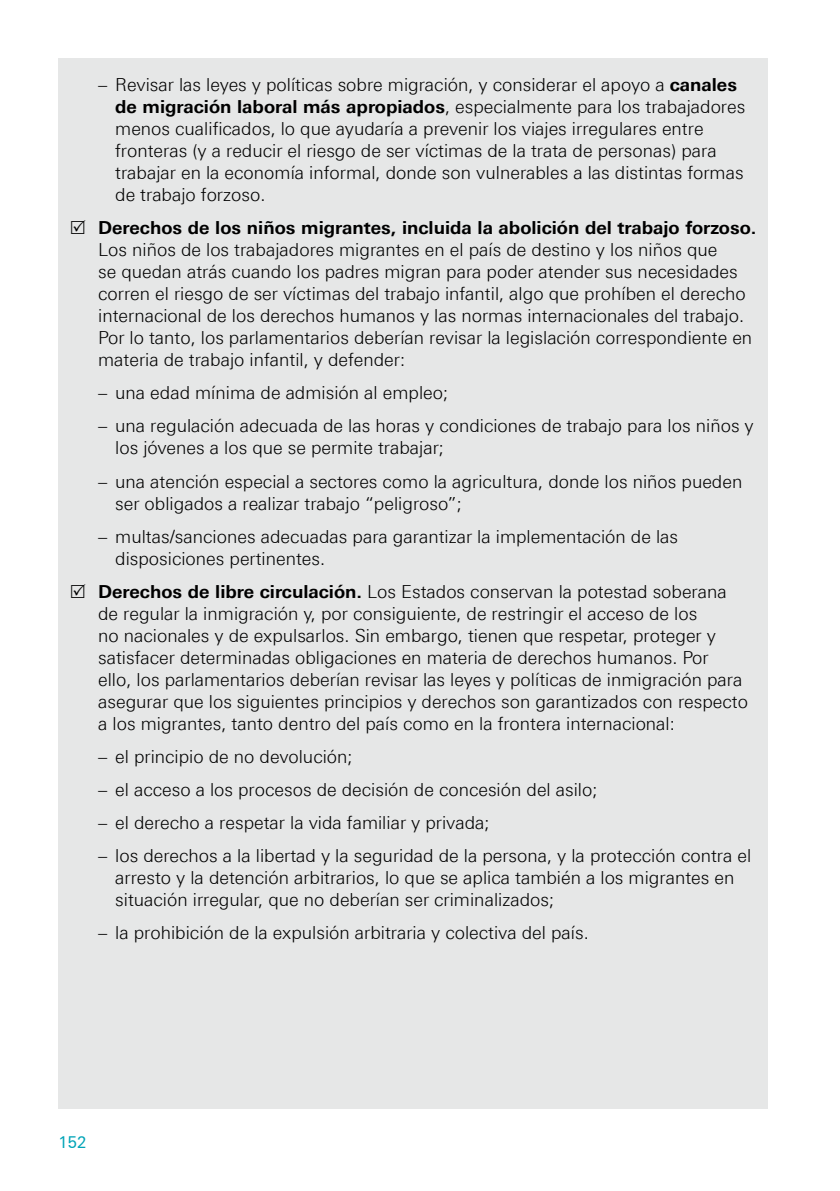
<style>
.page{position:relative;width:840px;height:1191px;background:#fff}
.page>*{position:absolute;margin:0;border:0;box-sizing:border-box;transform-origin:0 0}
.t1{font:300 18px/22px "LT Univers Basic";color:#000}
.t2{font:700 18px "LT Univers Basic";color:#000}
.t3{font:16px "Linotype Univers Basic";color:#00a4b7}
.s1{font-weight:700}
</style>
<div class="page">
<div style="left:58px;top:58px;width:709px;height:1050px;background:#e6e7e7"></div>
<p class="t1" style="left:115px;top:74px;width:631px;text-indent:-17px">– Revisar las leyes y políticas sobre migración, y considerar el apoyo a <span class="s1">canales de migración laboral más apropiados</span>, especialmente para los trabajadores menos cualificados, lo que ayudaría a prevenir los viajes irregulares entre fronteras (y a reducir el riesgo de ser víctimas de la trata de personas) para trabajar en la economía informal, donde son vulnerables a las distintas formas de trabajo forzoso.</p>
<p class="t2" style="left:98px;top:217px;width:659px">Derechos de los niños migrantes, incluida la abolición del trabajo forzoso.</p>
<p class="t1" style="left:98px;top:239px;width:655px">Los niños de los trabajadores migrantes en el país de destino y los niños que<br>se quedan atrás cuando los padres migran para poder atender sus necesidades corren el riesgo de ser víctimas del trabajo infantil, algo que prohíben el derecho internacional de los derechos humanos y las normas internacionales del trabajo.<br>Por lo tanto, los parlamentarios deberían revisar la legislación correspondiente en materia de trabajo infantil, y defender:</p>
<p class="t1" style="left:98px;top:382px;width:351px">– una edad mínima de admisión al empleo;</p>
<p class="t1" style="left:115px;top:415px;width:639px;text-indent:-17px">– una regulación adecuada de las horas y condiciones de trabajo para los niños y los jóvenes a los que se permite trabajar;</p>
<p class="t1" style="left:115px;top:470px;width:628px;text-indent:-17px">– una atención especial a sectores como la agricultura, donde los niños pueden ser obligados a realizar trabajo “peligroso”;</p>
<p class="t1" style="left:115px;top:525px;width:564px;text-indent:-17px">– multas/sanciones adecuadas para garantizar la implementación de las disposiciones pertinentes.</p>
<p class="t1" style="left:98px;top:580px;width:651px"><span class="s1">Derechos de libre circulación.</span> Los Estados conservan la potestad soberana de regular la inmigración y, por consiguiente, de restringir el acceso de los<br>no nacionales y de expulsarlos. Sin embargo, tienen que respetar, proteger y satisfacer determinadas obligaciones en materia de derechos humanos. Por<br>ello, los parlamentarios deberían revisar las leyes y políticas de inmigración para asegurar que los siguientes principios y derechos son garantizados con respecto a los migrantes, tanto dentro del país como en la frontera internacional:</p>
<p class="t1" style="left:98px;top:745px;width:256px">– el principio de no devolución;</p>
<p class="t1" style="left:98px;top:778px;width:500px">– el acceso a los procesos de decisión de concesión del asilo;</p>
<p class="t1" style="left:98px;top:811px;width:393px">– el derecho a respetar la vida familiar y privada;</p>
<p class="t1" style="left:115px;top:844px;width:637px;text-indent:-17px">– los derechos a la libertad y la seguridad de la persona, y la protección contra el arresto y la detención arbitrarios, lo que se aplica también a los migrantes en situación irregular, que no deberían ser criminalizados;</p>
<p class="t1" style="left:98px;top:921px;width:492px">– la prohibición de la expulsión arbitraria y colectiva del país.</p>
<p class="t3" style="left:58px;top:1133px;width:29px">152</p>
</div>
